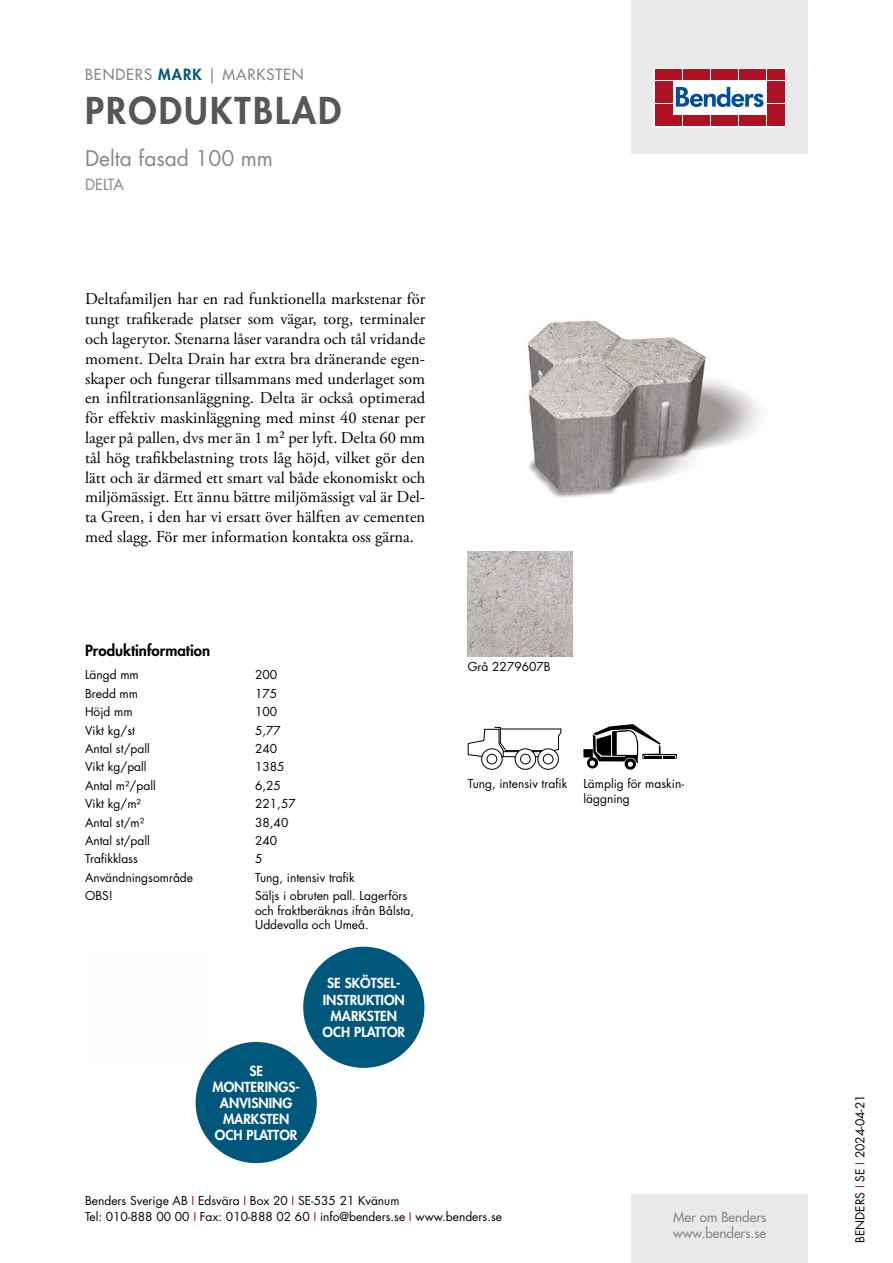
<style>
.page{position:relative;width:893px;height:1263px;background:#fff}
.page>*{position:absolute;margin:0;border:0;box-sizing:border-box;transform-origin:0 0}
.t1{font:800 36px "Futura Std";letter-spacing:.06em;color:#575756}
.t2{font:21px "Futura Std";color:#878787}
.t3{font:16.5px/19.8px "Adobe Garamond Pro";color:#000;text-align:justify}
.t4{font:500 15px "Futura Std";letter-spacing:.06em;color:#878787}
.t5{font:800 15px "Futura Std";color:#000}
.t6{font:15px "Futura Std";letter-spacing:-.04em;color:#878787}
.t7{font:800 13.5px/16.2px "Futura Std";color:#fff;text-align:center}
.t8{font:500 13.5px/16.2px "Futura Std";color:#878787}
.t9{font:12px/14.4px "Futura Std";color:#000}
.s1{font-weight:800;color:#00577c}
.s2{color:#ae1122}
</style>
<div class="page">
<div style="left:631px;top:0;width:177px;height:153px;background:#e9e9e9"></div>
<div style="left:631px;top:1195px;width:177px;height:68px;background:#e9e9e9"></div>
<svg style="left:656px;top:70px;width:128px;height:55px;fill:#fff"></svg>
<div style="left:654px;top:68px;width:132px;height:59px;border:1px solid #fff"></div>
<div style="left:655px;top:70px;width:8px;height:10px;background:#ae1122"></div>
<div style="left:664px;top:70px;width:8px;height:10px;background:#ae1122"></div>
<div style="left:655px;top:81px;width:8px;height:10px;background:#ae1122"></div>
<div style="left:664px;top:81px;width:8px;height:10px;background:#ae1122"></div>
<div style="left:655px;top:93px;width:8px;height:10px;background:#ae1122"></div>
<div style="left:664px;top:93px;width:8px;height:10px;background:#ae1122"></div>
<div style="left:655px;top:104px;width:8px;height:11px;background:#ae1122"></div>
<div style="left:664px;top:104px;width:8px;height:11px;background:#ae1122"></div>
<div style="left:655px;top:116px;width:8px;height:10px;background:#ae1122"></div>
<div style="left:664px;top:116px;width:8px;height:10px;background:#ae1122"></div>
<div style="left:674px;top:70px;width:8px;height:10px;background:#ae1122"></div>
<div style="left:683px;top:70px;width:8px;height:10px;background:#ae1122"></div>
<div style="left:692px;top:70px;width:8px;height:10px;background:#ae1122"></div>
<div style="left:702px;top:70px;width:8px;height:10px;background:#ae1122"></div>
<div style="left:711px;top:70px;width:8px;height:10px;background:#ae1122"></div>
<div style="left:720px;top:70px;width:8px;height:10px;background:#ae1122"></div>
<div style="left:730px;top:70px;width:8px;height:10px;background:#ae1122"></div>
<div style="left:739px;top:70px;width:8px;height:10px;background:#ae1122"></div>
<div style="left:748px;top:70px;width:8px;height:10px;background:#ae1122"></div>
<div style="left:758px;top:70px;width:8px;height:10px;background:#ae1122"></div>
<div style="left:674px;top:116px;width:8px;height:10px;background:#ae1122"></div>
<div style="left:683px;top:116px;width:8px;height:10px;background:#ae1122"></div>
<div style="left:692px;top:116px;width:8px;height:10px;background:#ae1122"></div>
<div style="left:702px;top:116px;width:8px;height:10px;background:#ae1122"></div>
<div style="left:711px;top:116px;width:8px;height:10px;background:#ae1122"></div>
<div style="left:720px;top:116px;width:8px;height:10px;background:#ae1122"></div>
<div style="left:730px;top:116px;width:8px;height:10px;background:#ae1122"></div>
<div style="left:739px;top:116px;width:8px;height:10px;background:#ae1122"></div>
<div style="left:748px;top:116px;width:8px;height:10px;background:#ae1122"></div>
<div style="left:758px;top:116px;width:8px;height:10px;background:#ae1122"></div>
<div style="left:767px;top:70px;width:8px;height:10px;background:#ae1122"></div>
<div style="left:776px;top:70px;width:8px;height:10px;background:#ae1122"></div>
<div style="left:767px;top:81px;width:8px;height:10px;background:#ae1122"></div>
<div style="left:776px;top:81px;width:8px;height:10px;background:#ae1122"></div>
<div style="left:767px;top:93px;width:8px;height:10px;background:#ae1122"></div>
<div style="left:776px;top:93px;width:8px;height:10px;background:#ae1122"></div>
<div style="left:767px;top:104px;width:8px;height:11px;background:#ae1122"></div>
<div style="left:776px;top:104px;width:8px;height:11px;background:#ae1122"></div>
<div style="left:767px;top:116px;width:8px;height:10px;background:#ae1122"></div>
<div style="left:776px;top:116px;width:8px;height:10px;background:#ae1122"></div>
<svg style="left:676px;top:87px;width:87px;height:20px"></svg>
<div style="left:303px;top:947px;width:121px;height:121px;background:#00577c;border-radius:50%"></div>
<div style="left:196px;top:1042px;width:121px;height:121px;background:#00577c;border-radius:50%"></div>
<img style="left:527px;top:320px;width:233px;height:178px">
<img style="left:468px;top:552px;width:105px;height:105px">
<svg style="left:468px;top:727px;width:93px;height:43px"></svg>
<svg style="left:625px;top:758px;width:11px;height:12px"></svg>
<svg style="left:583px;top:724px;width:94px;height:44px"></svg>
<p class="t4" style="left:85px;top:65px;width:220px">BENDERS <span class="s1">MARK</span> | MARKSTEN</p>
<h1 class="t1" style="left:85px;top:87px;width:258px">PRODUKTBLAD</h1>
<p class="t2" style="left:85px;top:144px;width:190px">Delta fasad 100 mm</p>
<p class="t6" style="left:85px;top:175px;width:40px">DELTA</p>
<p class="t3" style="left:85px;top:290px;width:342px">Deltafamiljen har en rad funktionella markstenar för tungt trafikerade platser som vägar, torg, terminaler och lagerytor. Stenarna låser varandra och tål vridande moment. Delta Drain har extra bra dränerande egen&shy;skaper och fungerar tillsammans med underlaget som en infiltrationsanläggning. Delta är också optimerad för effektiv maskinläggning med minst 40 stenar per lager på pallen, dvs mer än 1 m² per lyft. Delta 60 mm tål hög trafikbelastning trots låg höjd, vilket gör den lätt och är därmed ett smart val både ekonomiskt och miljömässigt. Ett ännu bättre miljömässigt val är Del&shy;ta Green, i den har vi ersatt över hälften av cementen med slagg. För mer information kontakta oss gärna.</p>
<p class="t5" style="left:85px;top:641px;width:127px">Produktinformation</p>
<p class="t9" style="left:85px;top:668px;width:55px">Längd mm</p>
<p class="t9" style="left:255px;top:668px;width:24px">200</p>
<p class="t9" style="left:85px;top:686px;width:55px">Bredd mm</p>
<p class="t9" style="left:255px;top:686px;width:24px">175</p>
<p class="t9" style="left:85px;top:705px;width:49px">Höjd mm</p>
<p class="t9" style="left:255px;top:705px;width:24px">100</p>
<p class="t9" style="left:85px;top:723px;width:51px">Vikt kg/st</p>
<p class="t9" style="left:255px;top:723px;width:27px">5,77</p>
<p class="t9" style="left:85px;top:741px;width:66px">Antal st/pall</p>
<p class="t9" style="left:255px;top:741px;width:24px">240</p>
<p class="t9" style="left:85px;top:760px;width:63px">Vikt kg/pall</p>
<p class="t9" style="left:255px;top:760px;width:31px">1385</p>
<p class="t9" style="left:85px;top:778px;width:72px">Antal m²/pall</p>
<p class="t9" style="left:255px;top:778px;width:27px">6,25</p>
<p class="t9" style="left:85px;top:797px;width:57px">Vikt kg/m²</p>
<p class="t9" style="left:255px;top:797px;width:42px">221,57</p>
<p class="t9" style="left:85px;top:815px;width:61px">Antal st/m²</p>
<p class="t9" style="left:255px;top:815px;width:35px">38,40</p>
<p class="t9" style="left:85px;top:833px;width:66px">Antal st/pall</p>
<p class="t9" style="left:255px;top:833px;width:24px">240</p>
<p class="t9" style="left:85px;top:852px;width:54px">Trafikklass</p>
<p class="t9" style="left:255px;top:852px;width:9px">5</p>
<p class="t9" style="left:85px;top:870px;width:110px">Användningsområde</p>
<p class="t9" style="left:255px;top:870px;width:101px">Tung, intensiv trafik</p>
<p class="t9" style="left:85px;top:889px;width:29px">OBS!</p>
<p class="t9" style="left:255px;top:889px;width:160px">Säljs i obruten pall. Lagerförs och fraktberäknas ifrån Bålsta,<br>Uddevalla och Umeå.</p>
<p class="t7" style="left:212px;top:1062px;width:89px">SE<br>MONTERINGS-<br>ANVISNING<br>MARKSTEN<br>OCH PLATTOR</p>
<p class="t7" style="left:323px;top:975px;width:84px">SE SKÖTSEL-<br>INSTRUKTION<br>MARKSTEN<br>OCH PLATTOR</p>
<p class="t9" style="left:468px;top:660px;width:85px">Grå 2279607B</p>
<p class="t9" style="left:468px;top:777px;width:101px">Tung, intensiv trafik</p>
<p class="t9" style="left:583px;top:777px;width:102px">Lämplig för maskin&shy;läggning</p>
<p class="t9" style="left:85px;top:1192px;width:418px;line-height:16.5px">Benders Sverige AB <span class="s2">I</span> Edsvära <span class="s2">I</span> Box 20 <span class="s2">I</span> SE-535 21 Kvänum<br>Tel: 010-888 00 00 <span class="s2">I</span> Fax: 010-888 02 60 <span class="s2">I</span> info@benders.se <span class="s2">I</span> www.benders.se</p>
<p class="t8" style="left:673px;top:1209px;width:95px">Mer om Benders www.benders.se</p>
<p class="t9" style="left:853px;top:1243px;width:150px;rotate:-90deg">BENDERS <span class="s2">I</span> SE <span class="s2">I</span> 2024-04-21</p>
</div>
